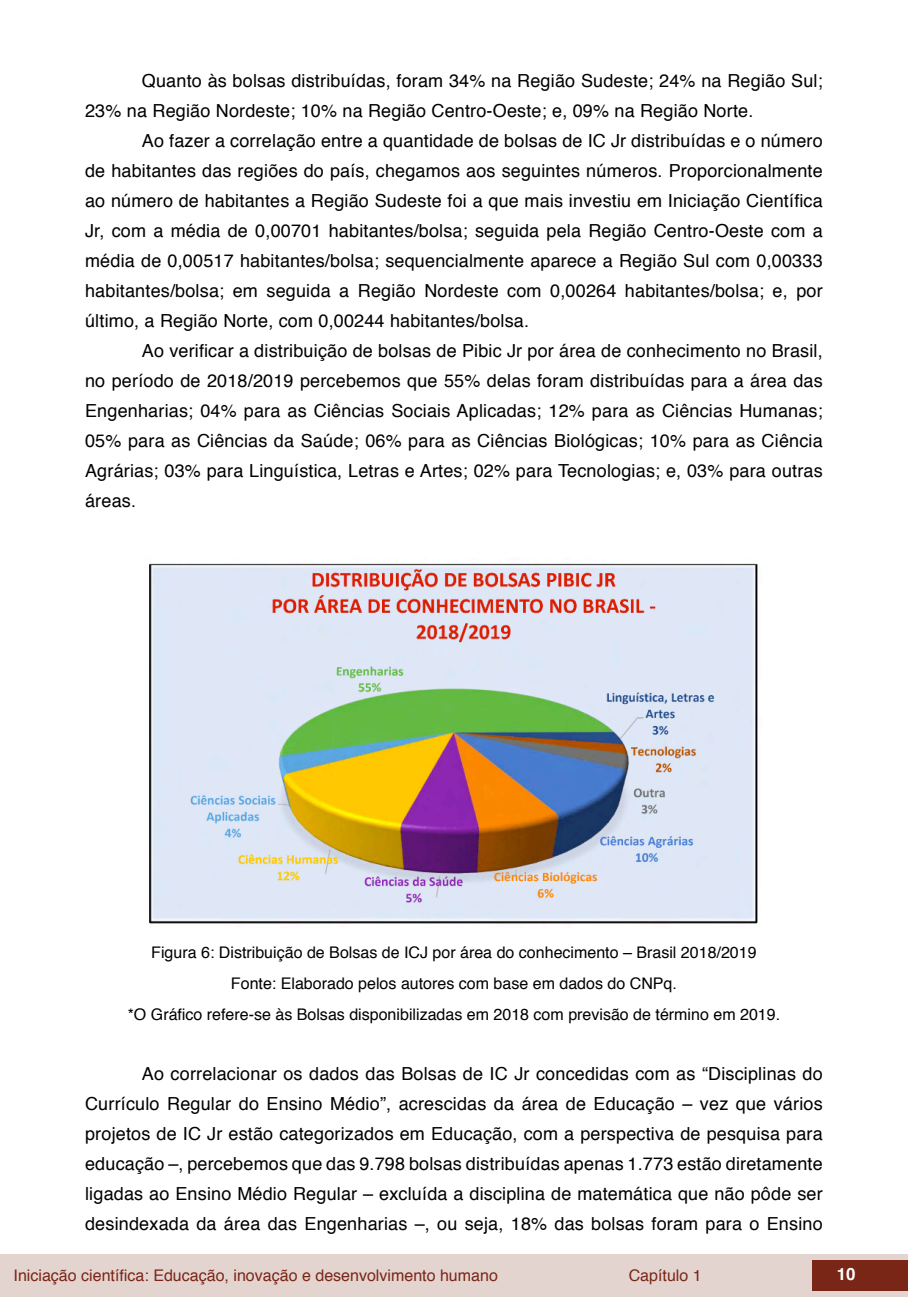
<style>
.page{position:relative;width:908px;height:1304px;background:#fff}
.page>*{position:absolute;margin:0;border:0;box-sizing:border-box;transform-origin:0 0}
.t1{font:18px/30px "Helvetica";letter-spacing:.01em;color:#000;text-align:justify}
.t2{font:700 16.8px "Helvetica";color:#fff}
.t3{font:16px/30.6px "Helvetica";color:#000;text-align:center}
.t4{font:16px "Helvetica";color:#7a2616}
</style>
<div class="page">
<div style="left:0;top:1254px;width:906px;height:43px;background:#e4d4d0"></div>
<div style="left:812px;top:1261px;width:95px;height:30px;background:#7a2616"></div>
<img style="left:149px;top:563px;width:609px;height:361px">
<p class="t1" style="left:85px;top:66px;width:738px;text-indent:57px">Quanto às bolsas distribuídas, foram 34% na Região Sudeste; 24% na Região Sul;<br>23% na Região Nordeste; 10% na Região Centro-Oeste; e, 09% na Região Norte.</p>
<p class="t1" style="left:85px;top:126px;width:738px;text-indent:57px">Ao fazer a correlação entre a quantidade de bolsas de IC Jr distribuídas e o número de habitantes das regiões do país, chegamos aos seguintes números. Proporcionalmente ao número de habitantes a Região Sudeste foi a que mais investiu em Iniciação Científica Jr, com a média de 0,00701 habitantes/bolsa; seguida pela Região Centro-Oeste com a média de 0,00517 habitantes/bolsa; sequencialmente aparece a Região Sul com 0,00333 habitantes/bolsa; em seguida a Região Nordeste com 0,00264 habitantes/bolsa; e, por último, a Região Norte, com 0,00244 habitantes/bolsa.</p>
<p class="t1" style="left:85px;top:336px;width:738px;text-indent:57px">Ao verificar a distribuição de bolsas de Pibic Jr por área de conhecimento no Brasil, no período de 2018/2019 percebemos que 55% delas foram distribuídas para a área das Engenharias; 04% para as Ciências Sociais Aplicadas; 12% para as Ciências Humanas; 05% para as Ciências da Saúde; 06% para as Ciências Biológicas; 10% para as Ciência Agrárias; 03% para Linguística, Letras e Artes; 02% para Tecnologias; e, 03% para outras áreas.</p>
<p class="t3" style="left:128px;top:938px;width:653px">Figura 6: Distribuição de Bolsas de ICJ por área do conhecimento – Brasil 2018/2019<br>Fonte: Elaborado pelos autores com base em dados do CNPq.<br>*O Gráfico refere-se às Bolsas disponibilizadas em 2018 com previsão de término em 2019.</p>
<p class="t1" style="left:85px;top:1059px;width:738px;text-indent:57px">Ao correlacionar os dados das Bolsas de IC Jr concedidas com as “Disciplinas do Currículo Regular do Ensino Médio”, acrescidas da área de Educação – vez que vários projetos de IC Jr estão categorizados em Educação, com a perspectiva de pesquisa para educação –, percebemos que das 9.798 bolsas distribuídas apenas 1.773 estão diretamente ligadas ao Ensino Médio Regular – excluída a disciplina de matemática que não pôde ser desindexada da área das Engenharias –, ou seja, 18% das bolsas foram para o Ensino</p>
<p class="t4" style="left:14px;top:1263px;width:485px">Iniciação científica: Educação, inovação e desenvolvimento humano</p>
<p class="t4" style="left:628px;top:1263px;width:74px">Capítulo 1</p>
<p class="t2" style="left:836px;top:1261px;width:20px">10</p>
</div>
